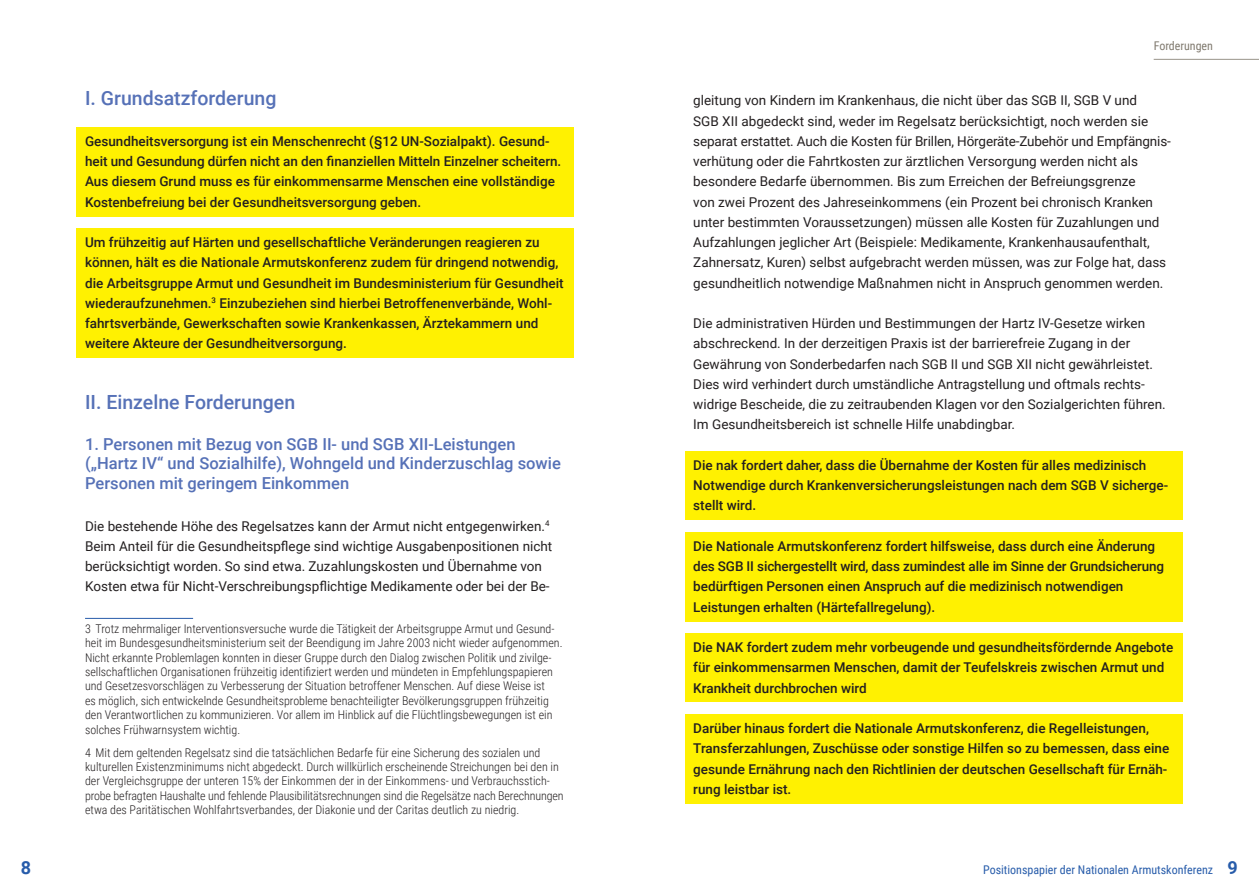
<style>
.page{position:relative;width:1259px;height:893px;background:#fff}
.page>*{position:absolute;margin:0;border:0;box-sizing:border-box;transform-origin:0 0}
.t1{font:500 19.5px "Roboto";color:#5671b7}
.t2{font:700 18px "Roboto";color:#275caa}
.t3{font:500 16.5px/19.5px "Roboto";color:#5671b7}
.t4{font:500 13.5px/20.2px "Roboto";color:#231f20}
.t5{font:13.5px/20.2px "Roboto";color:#231f20}
.t6{font:300 12px/14.4px "Roboto Condensed";color:#231f20}
.t7{font:12px "Roboto Condensed";color:#275caa}
.t8{font:12px "Roboto Condensed";color:#817b70}
.s1{font-family:"Roboto";font-weight:700;font-size:18px}
</style>
<div class="page">
<div style="left:685px;top:451px;width:497px;height:69px;background:#fff101"></div>
<div style="left:685px;top:532px;width:497px;height:89px;background:#fff101"></div>
<div style="left:685px;top:633px;width:497px;height:69px;background:#fff101"></div>
<div style="left:685px;top:714px;width:497px;height:90px;background:#fff101"></div>
<hr style="left:85px;top:618px;width:108px;height:1px;background:#275caa">
<div style="left:77px;top:127px;width:497px;height:89px;background:#fff101"></div>
<div style="left:77px;top:228px;width:497px;height:130px;background:#fff101"></div>
<hr style="left:1153px;top:59px;width:106px;height:1px;background:#989489">
<h1 class="t1" style="left:85px;top:85px;width:193px">I. Grundsatzforderung</h1>
<p class="t4" style="left:85px;top:130px;width:478px">Gesundheitsversorgung ist ein Menschenrecht (§12 UN-Sozialpakt). Gesund&shy;heit und Gesundung dürfen nicht an den finanziellen Mitteln Einzelner scheitern.<br>Aus diesem Grund muss es für einkommensarme Menschen eine vollständige Kostenbefreiung bei der Gesundheitsversorgung geben.</p>
<p class="t4" style="left:85px;top:232px;width:480px">Um frühzeitig auf Härten und gesellschaftliche Veränderungen reagieren zu können, hält es die Nationale Armutskonferenz zudem für dringend notwendig, die Arbeitsgruppe Armut und Gesundheit im Bundesministerium für Gesundheit wiederaufzunehmen.<sup>3</sup> Einzubeziehen sind hierbei Betroffenenverbände, Wohl&shy;fahrtsverbände, Gewerkschaften sowie Krankenkassen, Ärztekammern und weitere Akteure der Gesundheitversorgung.</p>
<h1 class="t1" style="left:85px;top:388px;width:212px">II. Einzelne Forderungen</h1>
<p class="t3" style="left:85px;top:433px;width:477px">1. Personen mit Bezug von SGB II- und SGB XII-Leistungen („Hartz IV“ und Sozialhilfe), Wohngeld und Kinderzuschlag sowie<br>Personen mit geringem Einkommen</p>
<p class="t5" style="left:85px;top:515px;width:469px">Die bestehende Höhe des Regelsatzes kann der Armut nicht entgegenwirken.<sup>4<br></sup>Beim Anteil für die Gesundheitspflege sind wichtige Ausgabenpositionen nicht berücksichtigt worden. So sind etwa. Zuzahlungskosten und Übernahme von Kosten etwa für Nicht-Verschreibungspflichtige Medikamente oder bei der Be-</p>
<p class="t6" style="left:85px;top:621px;width:479px">3 Trotz mehrmaliger Interventionsversuche wurde die Tätigkeit der Arbeitsgruppe Armut und Gesund&shy;heit im Bundesgesundheitsministerium seit der Beendigung im Jahre 2003 nicht wieder aufgenommen.<br>Nicht erkannte Problemlagen konnten in dieser Gruppe durch den Dialog zwischen Politik und zivilge&shy;sellschaftlichen Organisationen frühzeitig identifiziert werden und mündeten in Empfehlungspapieren und Gesetzesvorschlägen zu Verbesserung der Situation betroffener Menschen. Auf diese Weise ist<br>es möglich, sich entwickelnde Gesundheitsprobleme benachteiligter Bevölkerungsgruppen frühzeitig den Verantwortlichen zu kommunizieren. Vor allem im Hinblick auf die Flüchtlingsbewegungen ist ein solches Frühwarnsystem wichtig.</p>
<p class="t6" style="left:85px;top:745px;width:480px">4 Mit dem geltenden Regelsatz sind die tatsächlichen Bedarfe für eine Sicherung des sozialen und kulturellen Existenzminimums nicht abgedeckt. Durch willkürlich erscheinende Streichungen bei den in der Vergleichsgruppe der unteren 15% der Einkommen der in der Einkommens- und Verbrauchsstich&shy;probe befragten Haushalte und fehlende Plausibilitätsrechnungen sind die Regelsätze nach Berechnungen etwa des Paritätischen Wohlfahrtsverbandes, der Diakonie und der Caritas deutlich zu niedrig.</p>
<p class="t8" style="left:1153px;top:38px;width:61px">Forderungen</p>
<p class="t5" style="left:693px;top:90px;width:479px">gleitung von Kindern im Krankenhaus, die nicht über das SGB II, SGB V und<br>SGB XII abgedeckt sind, weder im Regelsatz berücksichtigt, noch werden sie separat erstattet. Auch die Kosten für Brillen, Hörgeräte-Zubehör und Empfängnis&shy;verhütung oder die Fahrtkosten zur ärztlichen Versorgung werden nicht als besondere Bedarfe übernommen. Bis zum Erreichen der Befreiungsgrenze<br>von zwei Prozent des Jahreseinkommens (ein Prozent bei chronisch Kranken unter bestimmten Voraussetzungen) müssen alle Kosten für Zuzahlungen und Aufzahlungen jeglicher Art (Beispiele: Medikamente, Krankenhausaufenthalt, Zahnersatz, Kuren) selbst aufgebracht werden müssen, was zur Folge hat, dass gesundheitlich notwendige Maßnahmen nicht in Anspruch genommen werden.</p>
<p class="t5" style="left:693px;top:313px;width:474px">Die administrativen Hürden und Bestimmungen der Hartz IV-Gesetze wirken abschreckend. In der derzeitigen Praxis ist der barrierefreie Zugang in der Gewährung von Sonderbedarfen nach SGB II und SGB XII nicht gewährleistet.<br>Dies wird verhindert durch umständliche Antragstellung und oftmals rechts&shy;widrige Bescheide, die zu zeitraubenden Klagen vor den Sozialgerichten führen.<br>Im Gesundheitsbereich ist schnelle Hilfe unabdingbar.</p>
<p class="t4" style="left:693px;top:454px;width:476px">Die nak fordert daher, dass die Übernahme der Kosten für alles medizinisch<br>Notwendige durch Krankenversicherungsleistungen nach dem SGB V sicherge&shy;stellt wird.</p>
<p class="t4" style="left:693px;top:535px;width:472px">Die Nationale Armutskonferenz fordert hilfsweise, dass durch eine Änderung des SGB II sichergestellt wird, dass zumindest alle im Sinne der Grundsicherung bedürftigen Personen einen Anspruch auf die medizinisch notwendigen Leistungen erhalten (Härtefallregelung).</p>
<p class="t4" style="left:693px;top:637px;width:481px">Die NAK fordert zudem mehr vorbeugende und gesundheitsfördernde Angebote für einkommensarmen Menschen, damit der Teufelskreis zwischen Armut und<br>Krankheit durchbrochen wird</p>
<p class="t4" style="left:693px;top:718px;width:477px">Darüber hinaus fordert die Nationale Armutskonferenz, die Regelleistungen, Transferzahlungen, Zuschüsse oder sonstige Hilfen so zu bemessen, dass eine gesunde Ernährung nach den Richtlinien der deutschen Gesellschaft für Ernäh&shy;rung leistbar ist.</p>
<h2 class="t2" style="left:21px;top:855px;width:12px">8</h2>
<p class="t7" style="left:983px;top:861px;width:256px">Positionspapier der Nationalen Armutskonferenz <span class="s1">9</span></p>
</div>
